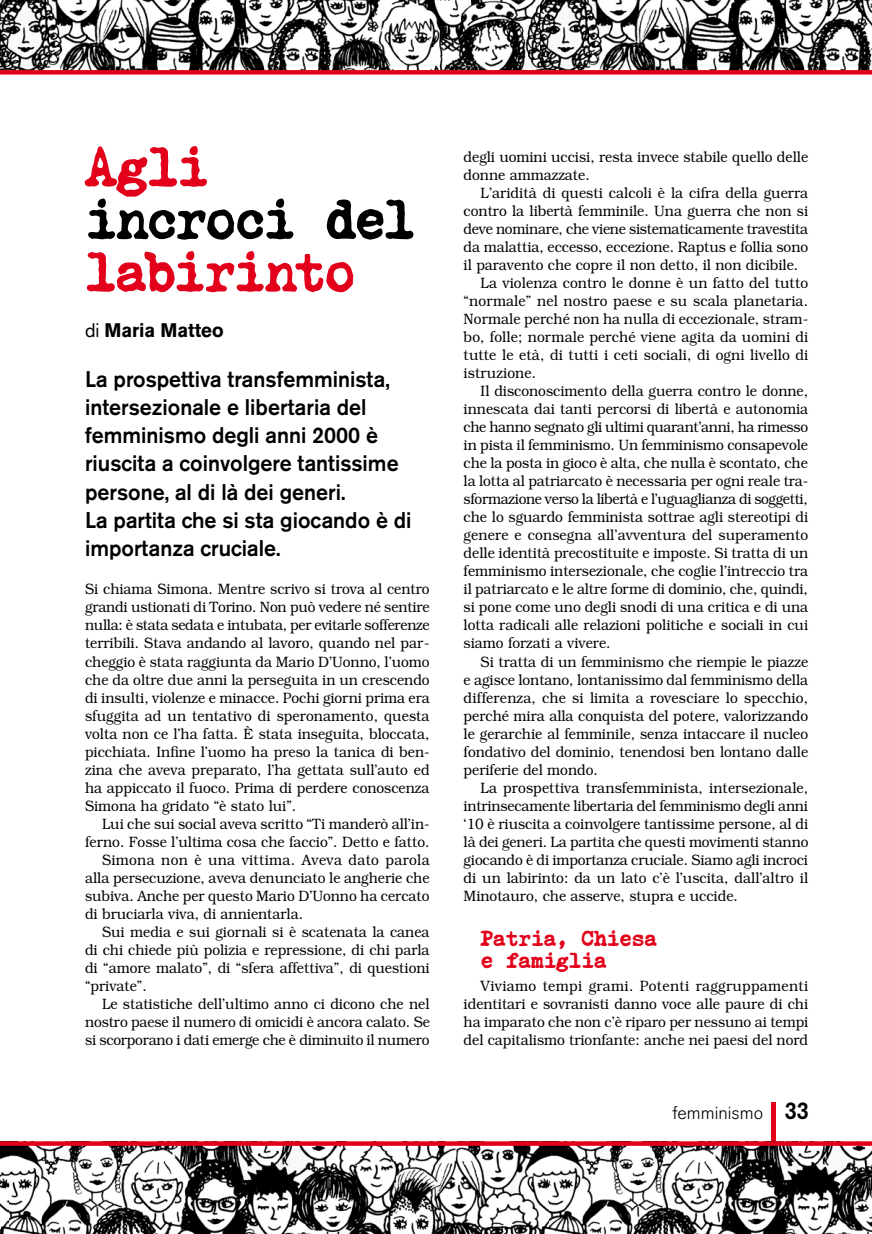
<style>
.page{position:relative;width:872px;height:1234px;background:#fff}
.page>*{position:absolute;margin:0;border:0;box-sizing:border-box;transform-origin:0 0}
.t1{font:54px "Courier Polski 1941";letter-spacing:-.03em;color:#e2001a}
.t2{font:54px "Courier Polski 1941";letter-spacing:-.03em;color:#000}
.t3{font:500 22.5px/28px "Akzidenz Grotesk BE";color:#000;scale:.95 1}
.t4{font:21px/22.5px "Courier Polski 1941";color:#e2001a}
.t5{font:700 19.5px "Akzidenz Grotesk BE";color:#000;scale:.95 1}
.t6{font:300 18px "Akzidenz Grotesk BE";color:#000}
.t7{font:300 15px/18px "Bookman";color:#000;text-align:justify;scale:.92 1}
.t8{font:300 15px "Bookman";letter-spacing:-.025em;color:#000;scale:.92 1}
.t9{font:300 15px "Bookman";letter-spacing:-.02em;color:#000;scale:.92 1}
.t10{font:300 15px "Bookman";letter-spacing:.025em;color:#000;scale:.92 1}
.s1{font-weight:400}
.s2{font-weight:500;font-size:24.15px}
</style>
<div class="page">
<div style="left:771px;top:1101px;width:5px;height:73px;background:#e2001a"></div>
<img style="left:0;top:1145px;width:872px;height:88px">
<svg style="left:0;top:1141px;width:872px;height:4px;background:#da0a22"></svg>
<img style="left:0;top:0;width:872px;height:70px">
<div style="left:0;top:70px;width:872px;height:5px;background:#e2001a"></div>
<h1 class="t1" style="left:85px;top:133px;width:125px">Agli</h1>
<h1 class="t2" style="left:85px;top:186px;width:331px">incroci del</h1>
<h1 class="t1" style="left:85px;top:238px;width:272px">labirinto</h1>
<h3 class="t5" style="left:85px;top:318px;width:147px"><span class="s1">di</span> Maria Matteo</h3>
<h2 class="t3" style="left:85px;top:365px;width:345px">La prospettiva transfemminista, intersezionale e libertaria del femminismo degli anni 2000 è riuscita a coinvolgere tantissime persone, al di là dei generi.<br>La partita che si sta giocando è di importanza cruciale.</h2>
<p class="t7" style="left:85px;top:580px;width:376px">Si chiama Simona. Mentre scrivo si trova al centro grandi ustionati di Torino. Non può vedere né sentire nulla: è stata sedata e intubata, per evitarle sofferenze terribili. Stava andando al lavoro, quando nel par&shy;cheggio è stata raggiunta da Mario D’Uonno, l’uomo che da oltre due anni la perseguita in un crescendo di insulti, violenze e minacce. Pochi giorni prima era sfuggita ad un tentativo di speronamento, questa volta non ce l’ha fatta. È stata inseguita, bloccata, picchiata. Infine l’uomo ha preso la tanica di ben&shy;zina che aveva preparato, l’ha gettata sull’auto ed ha appiccato il fuoco. Prima di perdere conoscenza Simona ha gridato “è stato lui”.</p>
<p class="t7" style="left:102px;top:814px;width:357px">Lui che sui social aveva scritto “Ti manderò all’in-</p>
<p class="t7" style="left:85px;top:832px;width:376px">ferno. Fosse l’ultima cosa che faccio”. Detto e fatto.</p>
<p class="t10" style="left:102px;top:850px;width:358px">Simona non è una vittima. Aveva dato parola</p>
<p class="t7" style="left:85px;top:868px;width:376px">alla persecuzione, aveva denunciato le angherie che</p>
<p class="t7" style="left:85px;top:886px;width:376px">subiva. Anche per questo Mario D’Uonno ha cercato</p>
<p class="t7" style="left:85px;top:904px;width:238px">di bruciarla viva, di annientarla.</p>
<p class="t7" style="left:102px;top:922px;width:357px">Sui media e sui giornali si è scatenata la canea</p>
<p class="t7" style="left:85px;top:940px;width:376px">di chi chiede più polizia e repressione, di chi parla</p>
<p class="t7" style="left:85px;top:958px;width:376px">di “amore malato”, di “sfera affettiva”, di questioni</p>
<p class="t7" style="left:85px;top:976px;width:69px">“private”.</p>
<p class="t7" style="left:102px;top:994px;width:357px">Le statistiche dell’ultimo anno ci dicono che nel</p>
<p class="t7" style="left:85px;top:1012px;width:376px">nostro paese il numero di omicidi è ancora calato. Se</p>
<p class="t7" style="left:85px;top:1030px;width:376px">si scorporano i dati emerge che è diminuito il numero</p>
<p class="t7" style="left:463px;top:148px;width:376px">degli uomini uccisi, resta invece stabile quello delle donne ammazzate.</p>
<p class="t7" style="left:480px;top:184px;width:357px">L’aridità di questi calcoli è la cifra della guerra</p>
<p class="t7" style="left:463px;top:202px;width:376px">contro la libertà femminile. Una guerra che non si</p>
<p class="t7" style="left:463px;top:220px;width:376px">deve nominare, che viene sistematicamente travestita</p>
<p class="t7" style="left:463px;top:238px;width:376px">da malattia, eccesso, eccezione. Raptus e follia sono</p>
<p class="t7" style="left:463px;top:256px;width:365px">il paravento che copre il non detto, il non dicibile.</p>
<p class="t7" style="left:480px;top:274px;width:357px">La violenza contro le donne è un fatto del tutto</p>
<p class="t7" style="left:463px;top:292px;width:376px">“normale” nel nostro paese e su scala planetaria.</p>
<p class="t7" style="left:463px;top:310px;width:376px">Normale perché non ha nulla di eccezionale, stram-</p>
<p class="t7" style="left:463px;top:328px;width:376px">bo, folle; normale perché viene agita da uomini di</p>
<p class="t7" style="left:463px;top:346px;width:376px">tutte le età, di tutti i ceti sociali, di ogni livello di</p>
<p class="t7" style="left:463px;top:364px;width:80px">istruzione.</p>
<p class="t7" style="left:480px;top:382px;width:357px">Il disconoscimento della guerra contro le donne,</p>
<p class="t7" style="left:463px;top:400px;width:376px">innescata dai tanti percorsi di libertà e autonomia</p>
<p class="t9" style="left:463px;top:418px;width:376px">che hanno segnato gli ultimi quarant’anni, ha rimesso</p>
<p class="t7" style="left:463px;top:436px;width:376px">in pista il femminismo. Un femminismo consapevole</p>
<p class="t7" style="left:463px;top:454px;width:376px">che la posta in gioco è alta, che nulla è scontato, che</p>
<p class="t7" style="left:463px;top:472px;width:376px">la lotta al patriarcato è necessaria per ogni reale tra-</p>
<p class="t8" style="left:463px;top:490px;width:376px">sformazione verso la libertà e l’uguaglianza di soggetti,</p>
<p class="t7" style="left:463px;top:508px;width:376px">che lo sguardo femminista sottrae agli stereotipi di</p>
<p class="t7" style="left:463px;top:526px;width:376px">genere e consegna all’avventura del superamento</p>
<p class="t7" style="left:463px;top:544px;width:376px">delle identità precostituite e imposte. Si tratta di un</p>
<p class="t7" style="left:463px;top:562px;width:376px">femminismo intersezionale, che coglie l’intreccio tra</p>
<p class="t7" style="left:463px;top:580px;width:376px">il patriarcato e le altre forme di dominio, che, quindi,</p>
<p class="t7" style="left:463px;top:598px;width:376px">si pone come uno degli snodi di una critica e di una</p>
<p class="t7" style="left:463px;top:616px;width:376px">lotta radicali alle relazioni politiche e sociali in cui</p>
<p class="t7" style="left:463px;top:634px;width:161px">siamo forzati a vivere.</p>
<p class="t7" style="left:480px;top:652px;width:357px">Si tratta di un femminismo che riempie le piazze</p>
<p class="t7" style="left:463px;top:670px;width:376px">e agisce lontano, lontanissimo dal femminismo della</p>
<p class="t7" style="left:463px;top:688px;width:376px">differenza, che si limita a rovesciare lo specchio,</p>
<p class="t7" style="left:463px;top:706px;width:376px">perché mira alla conquista del potere, valorizzando</p>
<p class="t7" style="left:463px;top:724px;width:376px">le gerarchie al femminile, senza intaccare il nucleo</p>
<p class="t7" style="left:463px;top:742px;width:376px">fondativo del dominio, tenendosi ben lontano dalle</p>
<p class="t7" style="left:463px;top:760px;width:147px">periferie del mondo.</p>
<p class="t7" style="left:480px;top:778px;width:358px">La prospettiva transfemminista, intersezionale,</p>
<p class="t7" style="left:463px;top:796px;width:376px">intrinsecamente libertaria del femminismo degli anni</p>
<p class="t7" style="left:463px;top:814px;width:376px">‘10 è riuscita a coinvolgere tantissime persone, al di</p>
<p class="t7" style="left:463px;top:832px;width:376px">là dei generi. La partita che questi movimenti stanno</p>
<p class="t7" style="left:463px;top:850px;width:376px">giocando è di importanza cruciale. Siamo agli incroci</p>
<p class="t7" style="left:463px;top:868px;width:376px">di un labirinto: da un lato c’è l’uscita, dall’altro il</p>
<p class="t7" style="left:463px;top:886px;width:300px">Minotauro, che asserve, stupra e uccide.</p>
<h3 class="t4" style="left:480px;top:926px;width:178px">Patria, Chiesa e famiglia</h3>
<p class="t7" style="left:463px;top:976px;width:376px;text-indent:17px">Viviamo tempi grami. Potenti raggruppamenti identitari e sovranisti danno voce alle paure di chi ha imparato che non c’è riparo per nessuno ai tempi del capitalismo trionfante: anche nei paesi del nord</p>
<p class="t6" style="left:672px;top:1102px;width:138px">femminismo <span class="s2">33</span></p>
</div>
